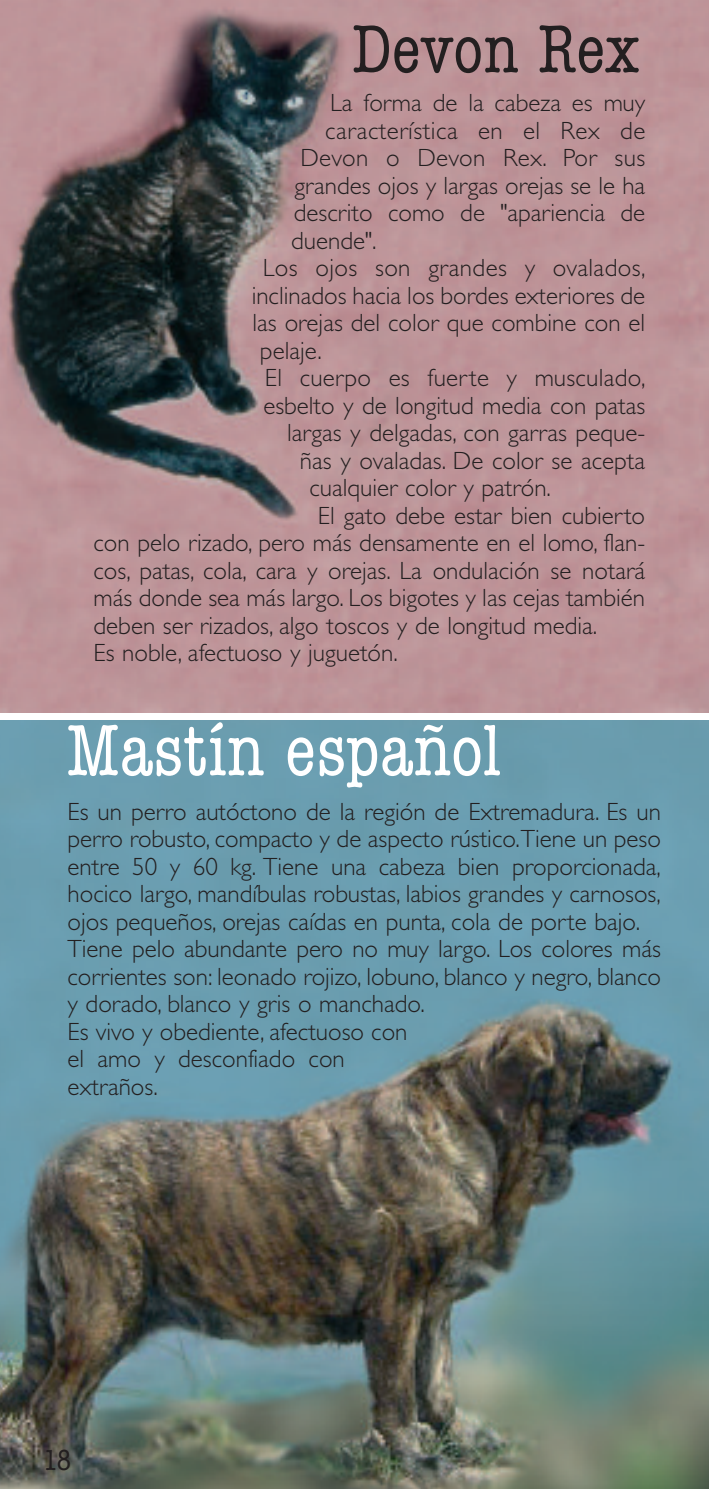
<style>
.page{position:relative;width:709px;height:1489px;background:#fff}
.page>*{position:absolute;margin:0;border:0;box-sizing:border-box;transform-origin:0 0}
.t1{font:condensed 75px "American Typewriter";color:#fff}
.t2{font:condensed 70px "American Typewriter";color:#231f20}
.t3{font:condensed 30px "American Typewriter";color:#231f20}
.t4{font:300 25px/27.5px "Gill Sans";color:#231f20}
.t5{font:300 25px "Gill Sans";letter-spacing:.02em;color:#231f20}
</style>
<div class="page">
<img style="left:0;top:0;width:709px;height:712px">
<img style="left:0;top:720px;width:709px;height:768px">
<h2 class="t2" style="left:352px;top:11px;width:289px">Devon Rex</h2>
<p class="t4" style="left:330px;top:89px;width:316px">La forma de la cabeza es muy</p>
<p class="t5" style="left:325px;top:115px;width:321px">característica en el Rex de</p>
<p class="t4" style="left:300px;top:144px;width:346px">Devon o Devon Rex. Por sus</p>
<p class="t4" style="left:294px;top:171px;width:352px">grandes ojos y largas orejas se le ha</p>
<p class="t4" style="left:294px;top:199px;width:353px">descrito como de "apariencia de</p>
<p class="t4" style="left:291px;top:226px;width:87px">duende".</p>
<p class="t4" style="left:263px;top:254px;width:384px">Los ojos son grandes y ovalados,</p>
<p class="t4" style="left:252px;top:281px;width:395px">inclinados hacia los bordes exteriores de</p>
<p class="t4" style="left:252px;top:309px;width:394px">las orejas del color que combine con el</p>
<p class="t4" style="left:260px;top:336px;width:63px">pelaje.</p>
<p class="t4" style="left:265px;top:364px;width:382px">El cuerpo es fuerte y musculado,</p>
<p class="t4" style="left:263px;top:391px;width:383px">esbelto y de longitud media con patas</p>
<p class="t4" style="left:287px;top:419px;width:359px">largas y delgadas, con garras peque-</p>
<p class="t4" style="left:300px;top:446px;width:347px">ñas y ovaladas. De color se acepta</p>
<p class="t4" style="left:309px;top:474px;width:243px">cualquier color y patrón.</p>
<p class="t4" style="left:318px;top:501px;width:329px">El gato debe estar bien cubierto</p>
<p class="t4" style="left:93px;top:529px;width:553px">con pelo rizado, pero más densamente en el lomo, flan-</p>
<p class="t4" style="left:93px;top:556px;width:553px">cos, patas, cola, cara y orejas. La ondulación se notará</p>
<p class="t4" style="left:93px;top:584px;width:553px">más donde sea más largo. Los bigotes y las cejas también</p>
<p class="t4" style="left:93px;top:611px;width:505px">deben ser rizados, algo toscos y de longitud media.</p>
<p class="t4" style="left:93px;top:639px;width:306px">Es noble, afectuoso y juguetón.</p>
<h1 class="t1" style="left:66px;top:709px;width:436px">Mastín español</h1>
<p class="t4" style="left:68px;top:797px;width:595px">Es un perro autóctono de la región de Extremadura. Es un perro robusto, compacto y de aspecto rústico.Tiene un peso entre 50 y 60 kg. Tiene una cabeza bien proporcionada, hocico largo, mandíbulas robustas, labios grandes y carnosos, ojos pequeños, orejas caídas en punta, cola de porte bajo.<br>Tiene pelo abundante pero no muy largo. Los colores más corrientes son: leonado rojizo, lobuno, blanco y negro, blanco y dorado, blanco y gris o manchado.<br>Es vivo y obediente, afectuoso con<br>el amo y desconfiado con<br>extraños.</p>
<p class="t3" style="left:43px;top:1442px;width:30px">18</p>
</div>
